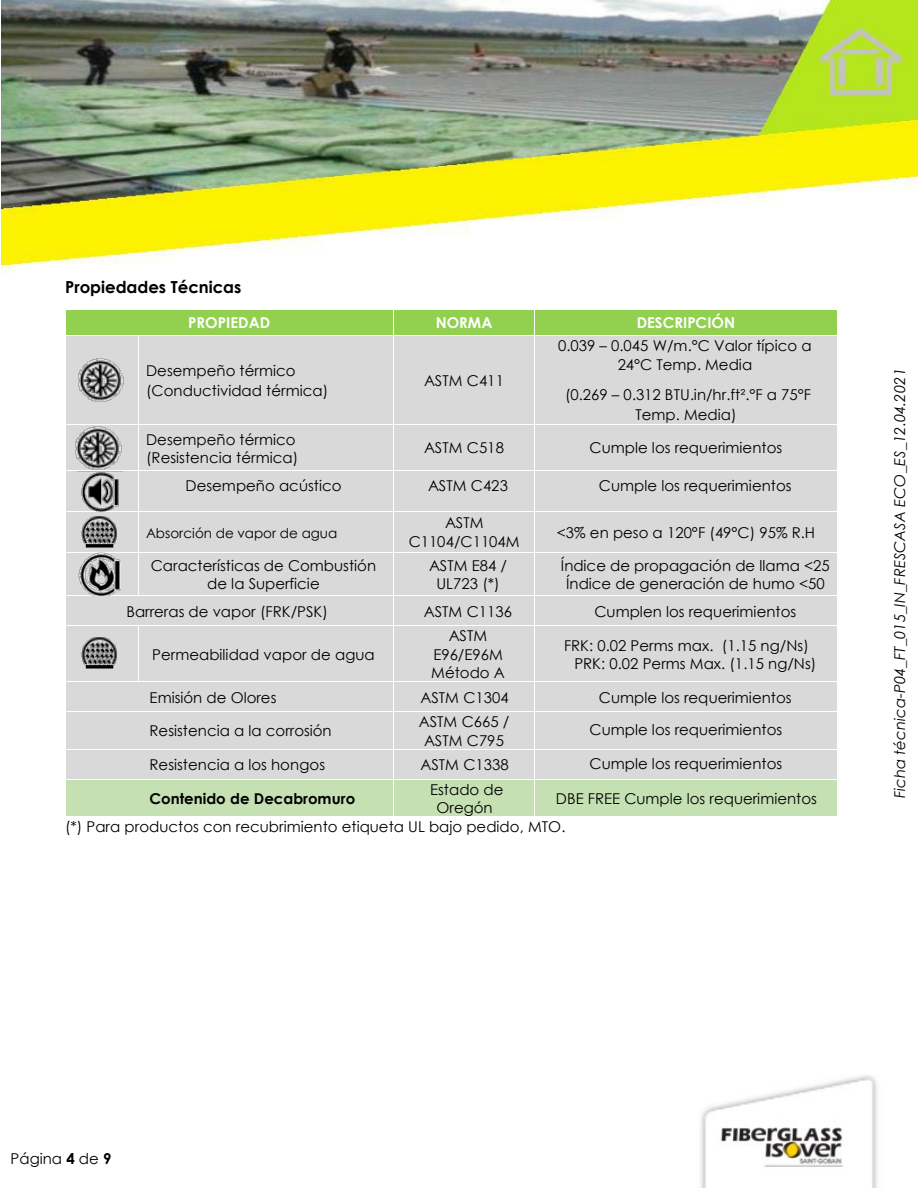
<style>
.page{position:relative;width:918px;height:1188px;background:#fff}
.page>*{position:absolute;margin:0;border:0;box-sizing:border-box;transform-origin:0 0}
.t1{font:700 16.5px "Century Gothic";color:#000}
.t2{font:15px/18.3px "Century Gothic";color:#000;text-align:center}
.t3{font:italic 15px "Century Gothic";color:#000}
.t4{font:700 15px "Century Gothic";color:#fff}
.t5{font:700 15px "Century Gothic";color:#000}
.t6{font:13.5px "Century Gothic";color:#000}
.s1{font-weight:700}
</style>
<div class="page">
<img style="left:701px;top:1075px;width:176px;height:113px">
<img style="left:2px;top:0;width:916px;height:275px">
<div style="left:66px;top:310px;width:327px;height:25px;background:#92d050"></div>
<div style="left:394px;top:310px;width:141px;height:25px;background:#92d050"></div>
<div style="left:535px;top:310px;width:302px;height:25px;background:#92d050"></div>
<hr style="left:66px;top:310px;width:327px;height:1px;background:#fff">
<hr style="left:394px;top:310px;width:141px;height:1px;background:#fff">
<hr style="left:535px;top:310px;width:302px;height:1px;background:#fff">
<div style="left:66px;top:336px;width:72px;height:89px;background:#d9d9d9"></div>
<div style="left:138px;top:336px;width:255px;height:89px;background:#d9d9d9"></div>
<div style="left:394px;top:336px;width:141px;height:89px;background:#d9d9d9"></div>
<div style="left:535px;top:336px;width:302px;height:89px;background:#d9d9d9"></div>
<hr style="left:138px;top:336px;width:1px;height:89px;background:#fff">
<hr style="left:535px;top:336px;width:1px;height:89px;background:#fff">
<div style="left:66px;top:425px;width:72px;height:45px;background:#d9d9d9"></div>
<div style="left:138px;top:425px;width:255px;height:45px;background:#d9d9d9"></div>
<div style="left:394px;top:425px;width:141px;height:45px;background:#d9d9d9"></div>
<div style="left:535px;top:425px;width:302px;height:45px;background:#d9d9d9"></div>
<hr style="left:66px;top:425px;width:72px;height:1px;background:#fff">
<hr style="left:138px;top:425px;width:255px;height:1px;background:#fff">
<hr style="left:394px;top:425px;width:141px;height:1px;background:#fff">
<hr style="left:535px;top:425px;width:302px;height:1px;background:#fff">
<hr style="left:138px;top:425px;width:1px;height:45px;background:#fff">
<hr style="left:535px;top:425px;width:1px;height:45px;background:#fff">
<div style="left:66px;top:471px;width:72px;height:41px;background:#d9d9d9"></div>
<div style="left:138px;top:471px;width:255px;height:41px;background:#d9d9d9"></div>
<div style="left:394px;top:471px;width:141px;height:41px;background:#d9d9d9"></div>
<div style="left:535px;top:471px;width:302px;height:41px;background:#d9d9d9"></div>
<hr style="left:138px;top:471px;width:1px;height:41px;background:#fff">
<hr style="left:535px;top:471px;width:1px;height:41px;background:#fff">
<div style="left:66px;top:512px;width:72px;height:40px;background:#d9d9d9"></div>
<div style="left:138px;top:512px;width:255px;height:40px;background:#d9d9d9"></div>
<div style="left:394px;top:512px;width:141px;height:40px;background:#d9d9d9"></div>
<div style="left:535px;top:512px;width:302px;height:40px;background:#d9d9d9"></div>
<hr style="left:66px;top:512px;width:72px;height:1px;background:#fff">
<hr style="left:138px;top:512px;width:255px;height:1px;background:#fff">
<hr style="left:394px;top:512px;width:141px;height:1px;background:#fff">
<hr style="left:535px;top:512px;width:302px;height:1px;background:#fff">
<hr style="left:138px;top:512px;width:1px;height:40px;background:#fff">
<hr style="left:535px;top:512px;width:1px;height:40px;background:#fff">
<div style="left:66px;top:553px;width:72px;height:43px;background:#d9d9d9"></div>
<div style="left:138px;top:553px;width:255px;height:43px;background:#d9d9d9"></div>
<div style="left:394px;top:553px;width:141px;height:43px;background:#d9d9d9"></div>
<div style="left:535px;top:553px;width:302px;height:43px;background:#d9d9d9"></div>
<hr style="left:138px;top:553px;width:1px;height:43px;background:#fff">
<hr style="left:535px;top:553px;width:1px;height:43px;background:#fff">
<div style="left:66px;top:596px;width:327px;height:29px;background:#d9d9d9"></div>
<div style="left:394px;top:596px;width:141px;height:29px;background:#d9d9d9"></div>
<div style="left:535px;top:596px;width:302px;height:29px;background:#d9d9d9"></div>
<hr style="left:66px;top:596px;width:72px;height:1px;background:#fff">
<hr style="left:138px;top:596px;width:255px;height:1px;background:#fff">
<hr style="left:394px;top:596px;width:141px;height:1px;background:#fff">
<hr style="left:535px;top:596px;width:302px;height:1px;background:#fff">
<div style="left:66px;top:626px;width:72px;height:55px;background:#d9d9d9"></div>
<div style="left:138px;top:626px;width:255px;height:55px;background:#d9d9d9"></div>
<div style="left:394px;top:626px;width:141px;height:55px;background:#d9d9d9"></div>
<div style="left:535px;top:626px;width:302px;height:55px;background:#d9d9d9"></div>
<hr style="left:138px;top:626px;width:1px;height:55px;background:#fff">
<hr style="left:535px;top:626px;width:1px;height:55px;background:#fff">
<div style="left:66px;top:682px;width:327px;height:29px;background:#d9d9d9"></div>
<div style="left:394px;top:682px;width:141px;height:29px;background:#d9d9d9"></div>
<div style="left:535px;top:682px;width:302px;height:29px;background:#d9d9d9"></div>
<div style="left:66px;top:712px;width:327px;height:37px;background:#d9d9d9"></div>
<div style="left:394px;top:712px;width:141px;height:37px;background:#d9d9d9"></div>
<div style="left:535px;top:712px;width:302px;height:37px;background:#d9d9d9"></div>
<hr style="left:535px;top:712px;width:1px;height:37px;background:#fff">
<div style="left:66px;top:750px;width:327px;height:29px;background:#d9d9d9"></div>
<div style="left:394px;top:750px;width:141px;height:29px;background:#d9d9d9"></div>
<div style="left:535px;top:750px;width:302px;height:29px;background:#d9d9d9"></div>
<div style="left:66px;top:780px;width:327px;height:36px;background:#c5e0b3"></div>
<div style="left:394px;top:780px;width:141px;height:36px;background:#c5e0b3"></div>
<div style="left:535px;top:780px;width:302px;height:36px;background:#c5e0b3"></div>
<hr style="left:535px;top:780px;width:1px;height:36px;background:#fff">
<img style="left:78px;top:358px;width:46px;height:44px">
<img style="left:75px;top:425px;width:48px;height:45px">
<img style="left:77px;top:471px;width:45px;height:40px">
<img style="left:81px;top:516px;width:36px;height:32px">
<img style="left:79px;top:553px;width:41px;height:42px">
<img style="left:81px;top:637px;width:36px;height:32px">
<p class="t1" style="left:65px;top:274px;width:178px">Propiedades Técnicas</p>
<p class="t4" style="left:188px;top:311px;width:84px">PROPIEDAD</p>
<p class="t4" style="left:436px;top:311px;width:58px">NORMA</p>
<p class="t4" style="left:637px;top:311px;width:100px">DESCRIPCIÓN</p>
<p class="t2" style="left:146px;top:360px;width:184px;line-height:19.8px;text-align:left">Desempeño térmico (Conductividad térmica)</p>
<p class="t2" style="left:424px;top:371px;width:81px">ASTM C411</p>
<p class="t2" style="left:558px;top:337px;width:255px">0.039 – 0.045 W/m.°C Valor típico a<br>24°C Temp. Media</p>
<p class="t2" style="left:565px;top:385px;width:248px;line-height:19.8px">(0.269 – 0.312 BTU.in/hr.ft².°F a 75°F<br>Temp. Media)</p>
<p class="t2" style="left:146px;top:430px;width:154px;text-align:left">Desempeño térmico (Resistencia térmica)</p>
<p class="t2" style="left:424px;top:438px;width:81px">ASTM C518</p>
<p class="t2" style="left:590px;top:438px;width:194px">Cumple los requerimientos</p>
<p class="t2" style="left:186px;top:477px;width:158px">Desempeño acústico</p>
<p class="t2" style="left:428px;top:477px;width:81px">ASTM C423</p>
<p class="t2" style="left:599px;top:477px;width:194px">Cumple los requerimientos</p>
<p class="t6" style="left:146px;top:524px;width:193px">Absorción de vapor de agua</p>
<p class="t2" style="left:409px;top:512px;width:112px;line-height:19.8px">ASTM<br>C1104/C1104M</p>
<p class="t2" style="left:557px;top:523px;width:260px">&lt;3% en peso a 120°F (49°C) 95% R.H</p>
<p class="t2" style="left:151px;top:556px;width:227px">Características de Combustión de la Superficie</p>
<p class="t2" style="left:429px;top:556px;width:80px">ASTM E84 /<br>UL723 (*)</p>
<p class="t2" style="left:561px;top:556px;width:270px">Índice de propagación de llama &lt;25<br>Índice de generación de humo &lt;50</p>
<p class="t2" style="left:126px;top:602px;width:203px">Barreras de vapor (FRK/PSK)</p>
<p class="t2" style="left:424px;top:602px;width:90px">ASTM C1136</p>
<p class="t2" style="left:594px;top:602px;width:203px">Cumplen los requerimientos</p>
<p class="t2" style="left:152px;top:645px;width:224px">Permeabilidad vapor de agua</p>
<p class="t2" style="left:431px;top:627px;width:75px">ASTM<br>E96/E96M<br>Método A</p>
<p class="t2" style="left:574px;top:636px;width:243px;text-align:left;text-indent:-10px">FRK: 0.02 Perms max. (1.15 ng/Ns)<br>PRK: 0.02 Perms Max. (1.15 ng/Ns)</p>
<p class="t2" style="left:150px;top:688px;width:129px">Emisión de Olores</p>
<p class="t2" style="left:421px;top:688px;width:90px">ASTM C1304</p>
<p class="t2" style="left:599px;top:688px;width:194px">Cumple los requerimientos</p>
<p class="t2" style="left:150px;top:722px;width:184px">Resistencia a la corrosión</p>
<p class="t2" style="left:419px;top:713px;width:92px">ASTM C665 /<br>ASTM C795</p>
<p class="t2" style="left:590px;top:720px;width:194px">Cumple los requerimientos</p>
<p class="t2" style="left:150px;top:756px;width:177px">Resistencia a los hongos</p>
<p class="t2" style="left:421px;top:756px;width:90px">ASTM C1338</p>
<p class="t2" style="left:590px;top:754px;width:194px">Cumple los requerimientos</p>
<p class="t5" style="left:150px;top:787px;width:207px">Contenido de Decabromuro</p>
<p class="t2" style="left:430px;top:780px;width:75px">Estado de<br>Oregón</p>
<p class="t2" style="left:65px;top:784px;width:753px;line-height:28.5px;text-align:left;text-indent:491px">DBE FREE Cumple los requerimientos (*) Para productos con recubrimiento etiqueta UL bajo pedido, MTO.</p>
<p class="t3" style="left:889px;top:798px;width:432px;rotate:-90deg">Ficha técnica-P04_FT_015_IN_FRESCASA ECO_ES_12.04.2021</p>
<p class="t2" style="left:11px;top:1149px;width:102px">Página <span class="s1">4</span> de <span class="s1">9</span></p>
</div>
